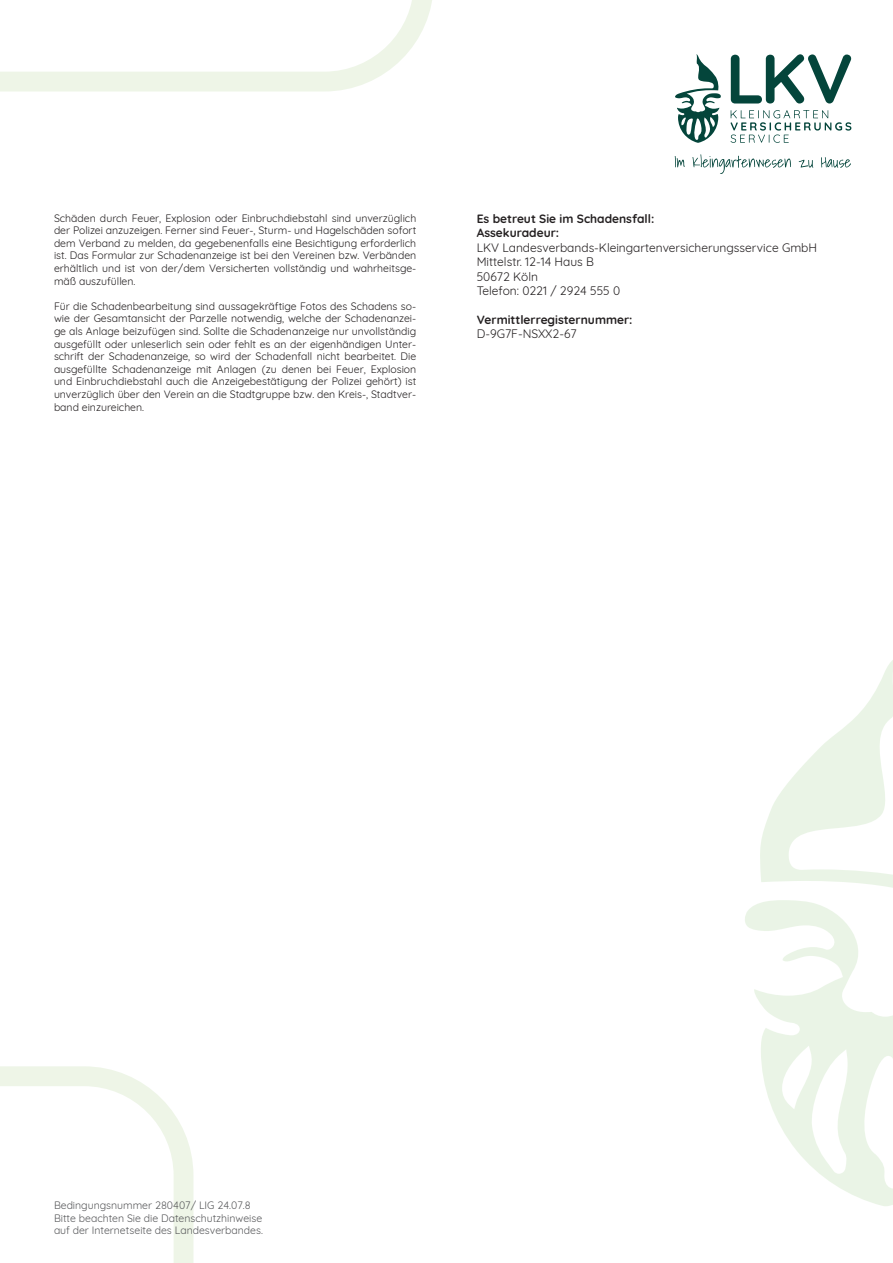
<style>
.page{position:relative;width:893px;height:1263px;background:#fff}
.page>*{position:absolute;margin:0;border:0;box-sizing:border-box;transform-origin:0 0}
.Extra{font:12px "Quicksand";color:#231f20}
.Überschrift{font:700 12px "Quicksand";color:#231f20}
.Fließtext{font:10.5px/12.6px "Quicksand";color:#231f20;text-align:justify}
.t1{font:10.5px "Quicksand";color:#57585a}
</style>
<div class="page">
<svg style="left:0;top:1066px;width:193px;height:197px"></svg>
<svg style="left:745px;top:660px;width:148px;height:546px"></svg>
<svg style="left:0;top:0;width:432px;height:92px"></svg>
<svg style="left:675px;top:54px;width:46px;height:89px"></svg>
<svg style="left:731px;top:110px;width:120px;height:33px"></svg>
<svg style="left:731px;top:54px;width:120px;height:50px"></svg>
<svg style="left:675px;top:156px;width:10px;height:11px"></svg>
<svg style="left:692px;top:154px;width:99px;height:20px"></svg>
<svg style="left:799px;top:160px;width:14px;height:8px"></svg>
<svg style="left:821px;top:157px;width:30px;height:11px"></svg>
<p class="Fließtext" style="left:54px;top:210px;width:364px">Schäden durch Feuer, Explosion oder Einbruchdiebstahl sind unverzüglich der Polizei anzuzeigen. Ferner sind Feuer-, Sturm- und Hagelschäden sofort dem Verband zu melden, da gegebenenfalls eine Besichtigung erforderlich ist. Das Formular zur Schadenanzeige ist bei den Vereinen bzw. Verbänden erhältlich und ist von der/dem Versicherten vollständig und wahrheitsge&shy;mäß auszufüllen.</p>
<p class="Fließtext" style="left:54px;top:299px;width:364px">Für die Schadenbearbeitung sind aussagekräftige Fotos des Schadens so&shy;wie der Gesamtansicht der Parzelle notwendig, welche der Schadenanzei&shy;ge als Anlage beizufügen sind. Sollte die Schadenanzeige nur unvollständig ausgefüllt oder unleserlich sein oder fehlt es an der eigenhändigen Unter&shy;schrift der Schadenanzeige, so wird der Schadenfall nicht bearbeitet. Die ausgefüllte Schadenanzeige mit Anlagen (zu denen bei Feuer, Explosion und Einbruchdiebstahl auch die Anzeigebestätigung der Polizei gehört) ist unverzüglich über den Verein an die Stadtgruppe bzw. den Kreis-, Stadtver&shy;band einzureichen.</p>
<p class="Überschrift" style="left:477px;top:209px;width:179px">Es betreut Sie im Schadensfall:</p>
<p class="Überschrift" style="left:477px;top:223px;width:84px">Assekuradeur:</p>
<p class="Extra" style="left:477px;top:238px;width:342px">LKV Landesverbands-Kleingartenversicherungsservice GmbH</p>
<p class="Extra" style="left:477px;top:253px;width:119px">Mittelstr. 12-14 Haus B</p>
<p class="Extra" style="left:477px;top:267px;width:63px">50672 Köln</p>
<p class="Extra" style="left:477px;top:281px;width:145px">Telefon: 0221 / 2924 555 0</p>
<p class="Überschrift" style="left:477px;top:310px;width:157px">Vermittlerregisternummer:</p>
<p class="Extra" style="left:477px;top:325px;width:101px">D-9G7F-NSXX2-67</p>
<p class="t1" style="left:54px;top:1197px;width:198px">Bedingungsnummer 280407/ LIG 24.07.8</p>
<p class="t1" style="left:54px;top:1210px;width:210px">Bitte beachten Sie die Datenschutzhinweise</p>
<p class="t1" style="left:54px;top:1222px;width:210px">auf der Internetseite des Landesverbandes.</p>
</div>
